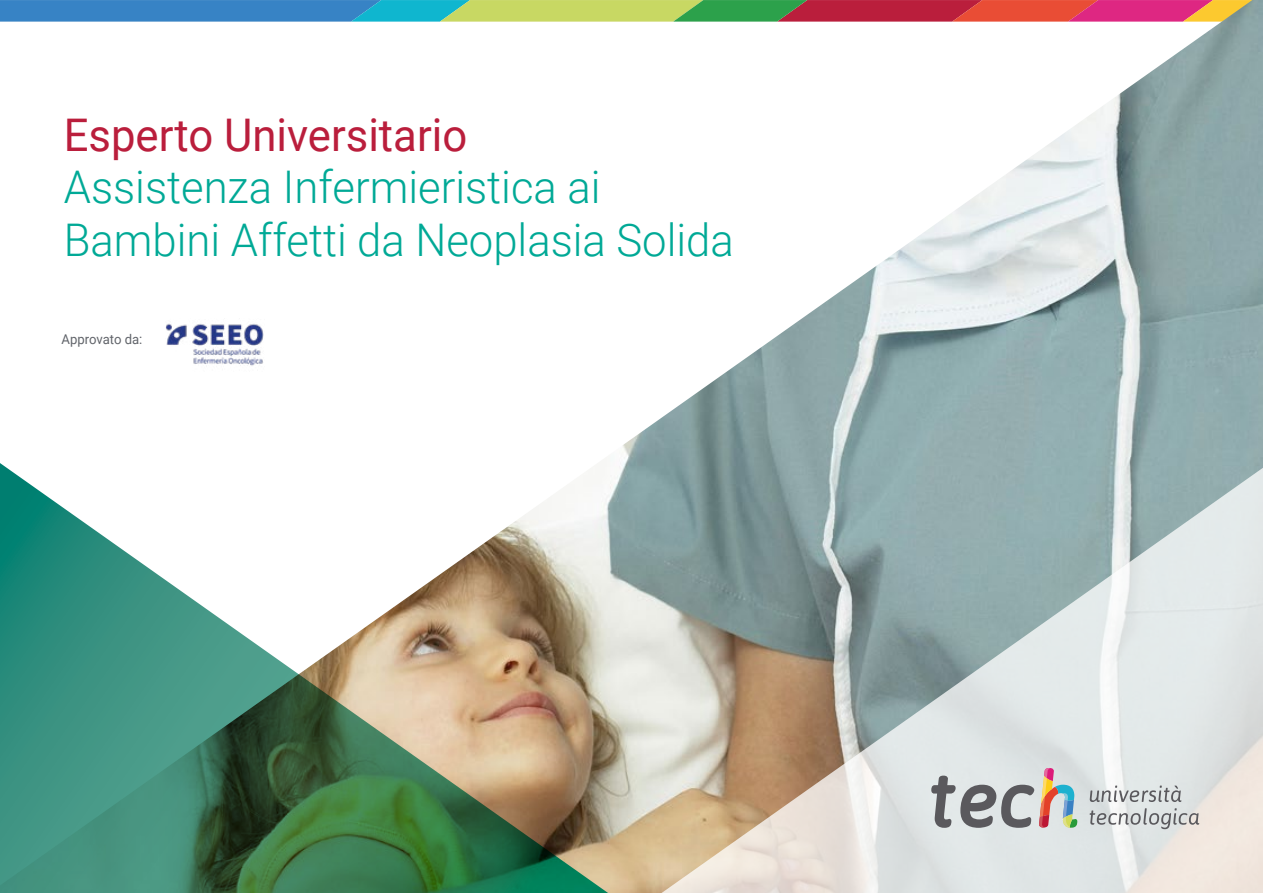
<style>
.page{position:relative;width:1263px;height:893px;background:#fff}
.page>*{position:absolute;margin:0;border:0;box-sizing:border-box;transform-origin:0 0}
.t1{font:300 45px/52.5px "Roboto";color:#00a996}
.t2{font:45px "Roboto";color:#ba1e3c}
.t3{font:13.5px "Roboto";color:#61646a}
</style>
<div class="page">
<img style="left:0;top:0;width:1263px;height:454px">
<svg style="left:0;top:446px;width:638px;height:447px"></svg>
<svg style="left:631px;top:454px;width:632px;height:439px;background:#bbc2be"></svg>
<img style="left:158px;top:310px;width:114px;height:64px">
<svg style="left:1090px;top:785px;width:91px;height:17px;background:#bfc2c3"></svg>
<svg style="left:1090px;top:808px;width:109px;height:21px;background:#c5c7c7"></svg>
<svg style="left:931px;top:768px;width:146px;height:60px;background:#b6b5b4"></svg>
<p class="t2" style="left:64px;top:103px;width:405px">Esperto Universitario</p>
<p class="t1" style="left:64px;top:159px;width:672px">Assistenza Infermieristica ai<br>Bambini Affetti da Neoplasia Solida</p>
<p class="t3" style="left:62px;top:330px;width:82px">Approvato da:</p>
</div>
